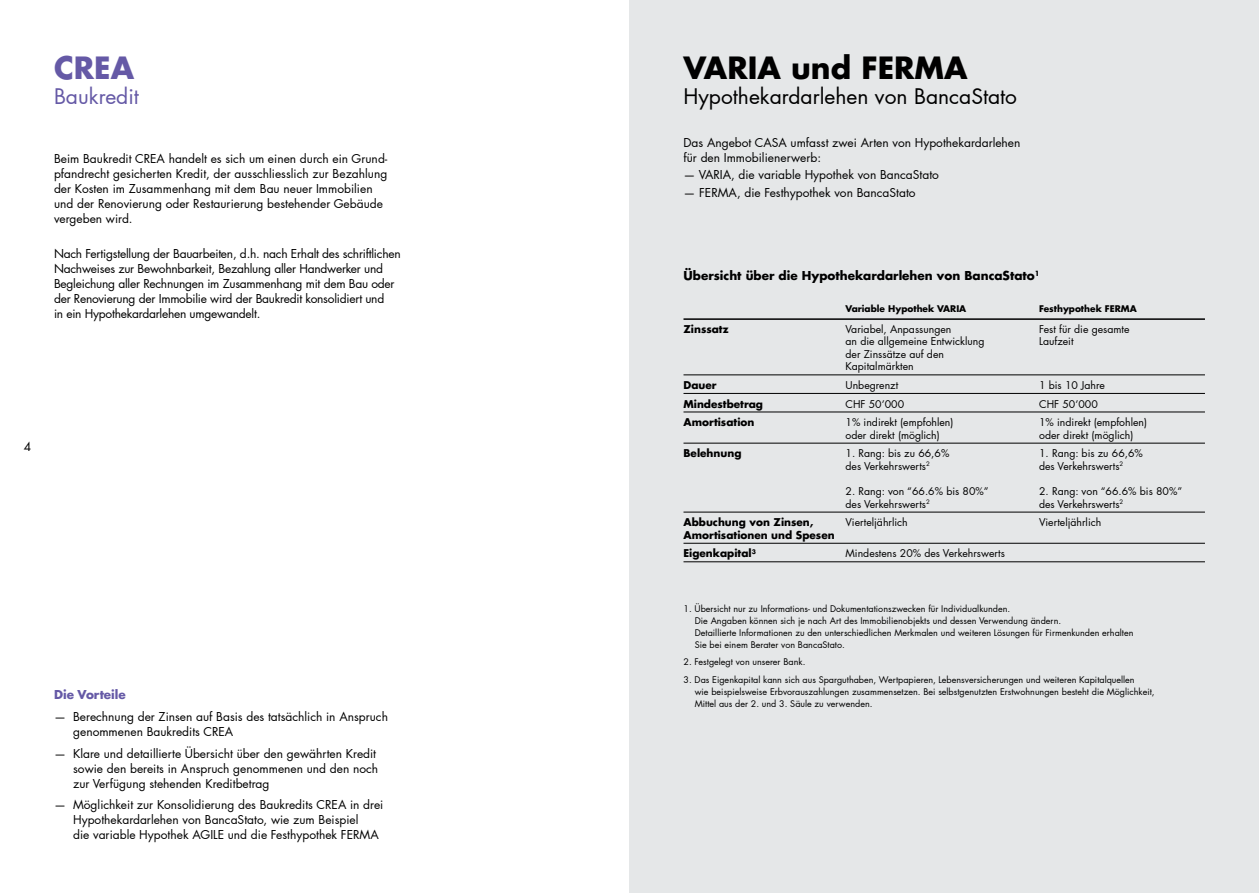
<style>
.page{position:relative;width:1259px;height:893px;background:#fff}
.page>*{position:absolute;margin:0;border:0;box-sizing:border-box;transform-origin:0 0}
.H1_new{font:700 30px "Futura LT Pro";color:#000}
.H1_new-2{font:700 30px "Futura LT Pro";color:#6559a6}
.t1{font:21px "Futura LT Pro";color:#000}
.t2{font:21px "Futura LT Pro";color:#6559a6}
.Elenco{font:12px/15px "Futura LT Pro";color:#000}
.Elenco-2{font:12px/15px "Futura LT Pro";letter-spacing:-.02em;color:#000}
.t3{font:700 12px "Futura LT Pro";color:#000}
.t4{font:700 12px "Futura LT Pro";color:#6559a6}
.tabella_3_colonne{font:10.5px/12.6px "Futura LT Pro";color:#000}
.tabella_3_colonne-2{font:700 10.5px "Futura LT Pro";color:#000}
.note{font:9px/12px "Futura LT Pro";color:#000}
.tabella_1_riga_3_colonne{font:700 9px "Futura LT Pro";color:#000}
</style>
<div class="page">
<div style="left:629px;top:0;width:630px;height:893px;background:#e5e7e8"></div>
<hr style="left:683px;top:318px;width:522px;height:2px;background:#000">
<hr style="left:683px;top:375px;width:522px;height:1px;background:#000">
<hr style="left:683px;top:393px;width:522px;height:1px;background:#000">
<hr style="left:683px;top:412px;width:522px;height:1px;background:#000">
<hr style="left:683px;top:443px;width:522px;height:1px;background:#000">
<hr style="left:683px;top:512px;width:522px;height:1px;background:#000">
<hr style="left:683px;top:543px;width:522px;height:1px;background:#000">
<hr style="left:683px;top:562px;width:522px;height:1px;background:#000">
<p class="H1_new-2" style="left:54px;top:44px;width:82px">CREA</p>
<p class="t2" style="left:54px;top:82px;width:86px">Baukredit</p>
<p class="Elenco" style="left:54px;top:151px;width:335px">Beim Baukredit CREA handelt es sich um einen durch ein Grund&shy;pfandrecht gesicherten Kredit, der ausschliesslich zur Bezahlung der Kosten im Zusammenhang mit dem Bau neuer Immobilien und der Renovierung oder Restaurierung bestehender Gebäude vergeben wird.</p>
<p class="Elenco-2" style="left:54px;top:246px;width:348px">Nach Fertigstellung der Bauarbeiten, d.h. nach Erhalt des schriftlichen Nachweises zur Bewohnbarkeit, Bezahlung aller Handwerker und Begleichung aller Rechnungen im Zusammenhang mit dem Bau oder der Renovierung der Immobilie wird der Baukredit konsolidiert und<br>in ein Hypothekardarlehen umgewandelt.</p>
<p class="Elenco" style="left:24px;top:439px;width:9px">4</p>
<p class="t4" style="left:54px;top:685px;width:73px">Die Vorteile</p>
<p class="Elenco" style="left:73px;top:709px;width:316px;text-indent:-19px">— Berechnung der Zinsen auf Basis des tatsächlich in Anspruch genommenen Baukredits CREA</p>
<p class="Elenco" style="left:73px;top:745px;width:306px;text-indent:-19px">— Klare und detaillierte Übersicht über den gewährten Kredit sowie den bereits in Anspruch genommenen und den noch zur Verfügung stehenden Kreditbetrag</p>
<p class="Elenco" style="left:73px;top:797px;width:312px;text-indent:-19px">— Möglichkeit zur Konsolidierung des Baukredits CREA in drei<br>Hypothekardarlehen von BancaStato, wie zum Beispiel<br>die variable Hypothek AGILE und die Festhypothek FERMA</p>
<p class="H1_new" style="left:683px;top:44px;width:285px">VARIA und FERMA</p>
<p class="t1" style="left:683px;top:82px;width:335px">Hypothekardarlehen von BancaStato</p>
<p class="Elenco" style="left:683px;top:135px;width:338px">Das Angebot CASA umfasst zwei Arten von Hypothekardarlehen für den Immobilienerwerb:</p>
<p class="Elenco" style="left:683px;top:167px;width:257px">— VARIA, die variable Hypothek von BancaStato</p>
<p class="Elenco" style="left:683px;top:185px;width:234px">— FERMA, die Festhypothek von BancaStato</p>
<p class="t3" style="left:683px;top:266px;width:357px">Übersicht über die Hypothekardarlehen von BancaStato<sup>1</sup></p>
<p class="tabella_1_riga_3_colonne" style="left:845px;top:302px;width:122px">Variable Hypothek VARIA</p>
<p class="tabella_1_riga_3_colonne" style="left:1039px;top:302px;width:99px">Festhypothek FERMA</p>
<p class="tabella_3_colonne-2" style="left:683px;top:321px;width:47px">Zinssatz</p>
<p class="tabella_3_colonne" style="left:845px;top:322px;width:107px">Variabel, Anpassungen</p>
<p class="tabella_3_colonne" style="left:1039px;top:322px;width:92px">Fest für die gesamte</p>
<p class="tabella_3_colonne" style="left:845px;top:335px;width:140px">an die allgemeine Entwicklung</p>
<p class="tabella_3_colonne" style="left:1039px;top:335px;width:36px">Laufzeit</p>
<p class="tabella_3_colonne" style="left:845px;top:348px;width:100px">der Zinssätze auf den<br>Kapitalmärkten</p>
<p class="tabella_3_colonne-2" style="left:683px;top:377px;width:35px">Dauer</p>
<p class="tabella_3_colonne" style="left:845px;top:379px;width:54px">Unbegrenzt</p>
<p class="tabella_3_colonne" style="left:1039px;top:379px;width:67px">1 bis 10 Jahre</p>
<p class="tabella_3_colonne-2" style="left:683px;top:396px;width:81px">Mindestbetrag</p>
<p class="tabella_3_colonne" style="left:845px;top:397px;width:60px">CHF 50’000</p>
<p class="tabella_3_colonne" style="left:1039px;top:397px;width:60px">CHF 50’000</p>
<p class="tabella_3_colonne-2" style="left:683px;top:414px;width:72px">Amortisation</p>
<p class="tabella_3_colonne" style="left:845px;top:416px;width:109px">1% indirekt (empfohlen)</p>
<p class="tabella_3_colonne" style="left:1039px;top:416px;width:109px">1% indirekt (empfohlen)</p>
<p class="tabella_3_colonne" style="left:845px;top:428px;width:96px">oder direkt (möglich)</p>
<p class="tabella_3_colonne" style="left:1039px;top:428px;width:96px">oder direkt (möglich)</p>
<p class="tabella_3_colonne-2" style="left:683px;top:445px;width:59px">Belehnung</p>
<p class="tabella_3_colonne" style="left:845px;top:447px;width:105px">1. Rang: bis zu 66,6%</p>
<p class="tabella_3_colonne" style="left:1039px;top:447px;width:105px">1. Rang: bis zu 66,6%</p>
<p class="tabella_3_colonne" style="left:845px;top:460px;width:86px">des Verkehrswerts<sup>2</sup></p>
<p class="tabella_3_colonne" style="left:1039px;top:460px;width:86px">des Verkehrswerts<sup>2</sup></p>
<p class="tabella_3_colonne" style="left:845px;top:485px;width:145px">2. Rang: von “66.6% bis 80%”</p>
<p class="tabella_3_colonne" style="left:1039px;top:485px;width:145px">2. Rang: von “66.6% bis 80%”</p>
<p class="tabella_3_colonne" style="left:845px;top:497px;width:86px">des Verkehrswerts<sup>2</sup></p>
<p class="tabella_3_colonne" style="left:1039px;top:497px;width:86px">des Verkehrswerts<sup>2</sup></p>
<p class="tabella_3_colonne-2" style="left:683px;top:514px;width:131px">Abbuchung von Zinsen,</p>
<p class="tabella_3_colonne" style="left:845px;top:516px;width:64px">Vierteljährlich</p>
<p class="tabella_3_colonne" style="left:1039px;top:516px;width:64px">Vierteljährlich</p>
<p class="tabella_3_colonne-2" style="left:683px;top:527px;width:153px">Amortisationen und Spesen</p>
<p class="tabella_3_colonne-2" style="left:683px;top:545px;width:74px">Eigenkapital<sup>3</sup></p>
<p class="tabella_3_colonne" style="left:845px;top:547px;width:161px">Mindestens 20% des Verkehrswerts</p>
<p class="note" style="left:695px;top:602px;width:440px;text-indent:-11px">1. Übersicht nur zu Informations- und Dokumentationszwecken für Individualkunden.<br>Die Angaben können sich je nach Art des Immobilienobjekts und dessen Verwendung ändern.<br>Detaillierte Informationen zu den unterschiedlichen Merkmalen und weiteren Lösungen für Firmenkunden erhalten Sie bei einem Berater von BancaStato.</p>
<p class="note" style="left:683px;top:656px;width:123px">2. Festgelegt von unserer Bank.</p>
<p class="note" style="left:695px;top:673px;width:461px;text-indent:-11px">3. Das Eigenkapital kann sich aus Sparguthaben, Wertpapieren, Lebensversicherungen und weiteren Kapitalquellen<br>wie beispielsweise Erbvorauszahlungen zusammensetzen. Bei selbstgenutzten Erstwohnungen besteht die Möglichkeit,<br>Mittel aus der 2. und 3. Säule zu verwenden.</p>
</div>
